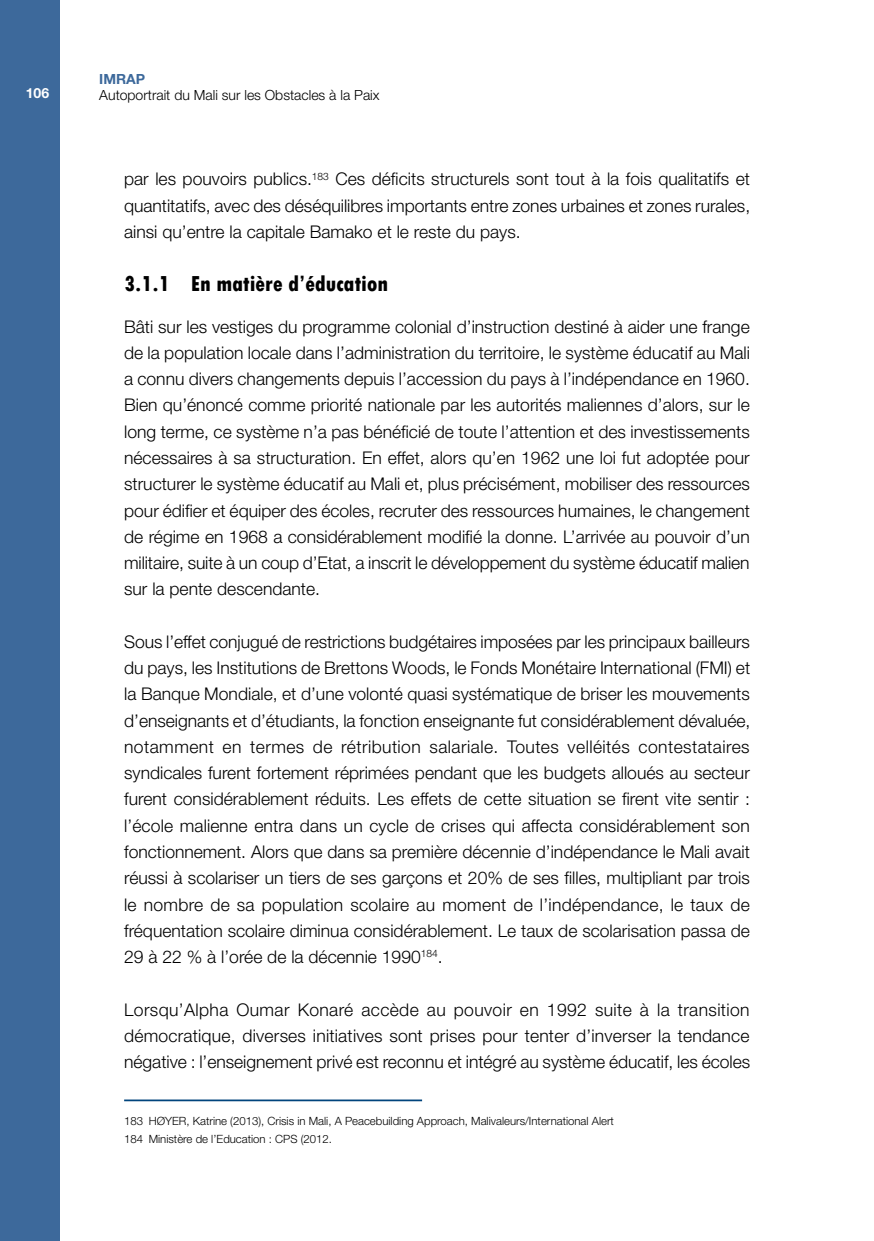
<style>
.page{position:relative;width:874px;height:1241px;background:#fff}
.page>*{position:absolute;margin:0;border:0;box-sizing:border-box;transform-origin:0 0}
.t1{font:800 condensed 22.75px "Tw Cen";color:#000}
.t2{font:300 17.5px/26.2px "Helvetica Neue LT Std";color:#000;text-align:justify}
.t3{font:300 14px "Helvetica Neue LT Std";color:#000}
.t4{font:700 14px "Helvetica Neue LT Std";color:#3d699b}
.t5{font:700 14px "Helvetica Neue LT Std";color:#fff}
.t6{font:300 11.38px/17.5px "Helvetica Neue LT Std";color:#000}
</style>
<div class="page">
<div style="left:0;top:0;width:60px;height:1240px;background:#3d699b"></div>
<hr style="left:124px;top:1099px;width:298px;height:2px;background:#00447c">
<p class="t4" style="left:99px;top:70px;width:47px">IMRAP</p>
<p class="t5" style="left:26px;top:85px;width:25px">106</p>
<p class="t3" style="left:99px;top:87px;width:282px">Autoportrait du Mali sur les Obstacles à la Paix</p>
<p class="t2" style="left:124px;top:166px;width:627px">par les pouvoirs publics.<sup>183</sup> Ces déficits structurels sont tout à la fois qualitatifs et quantitatifs, avec des déséquilibres importants entre zones urbaines et zones rurales, ainsi qu’entre la capitale Bamako et le reste du pays.</p>
<h1 class="t1" style="left:124px;top:271px;width:265px">3.1.1 En matière d’éducation</h1>
<p class="t2" style="left:124px;top:313px;width:627px">Bâti sur les vestiges du programme colonial d’instruction destiné à aider une frange de la population locale dans l’administration du territoire, le système éducatif au Mali a connu divers changements depuis l’accession du pays à l’indépendance en 1960.<br>Bien qu’énoncé comme priorité nationale par les autorités maliennes d’alors, sur le long terme, ce système n’a pas bénéficié de toute l’attention et des investissements nécessaires à sa structuration. En effet, alors qu’en 1962 une loi fut adoptée pour structurer le système éducatif au Mali et, plus précisément, mobiliser des ressources pour édifier et équiper des écoles, recruter des ressources humaines, le changement de régime en 1968 a considérablement modifié la donne. L’arrivée au pouvoir d’un militaire, suite à un coup d’Etat, a inscrit le développement du système éducatif malien sur la pente descendante.</p>
<p class="t2" style="left:124px;top:628px;width:627px">Sous l’effet conjugué de restrictions budgétaires imposées par les principaux bailleurs du pays, les Institutions de Brettons Woods, le Fonds Monétaire International (FMI) et la Banque Mondiale, et d’une volonté quasi systématique de briser les mouvements d’enseignants et d’étudiants, la fonction enseignante fut considérablement dévaluée, notamment en termes de rétribution salariale. Toutes velléités contestataires syndicales furent fortement réprimées pendant que les budgets alloués au secteur furent considérablement réduits. Les effets de cette situation se firent vite sentir : l’école malienne entra dans un cycle de crises qui affecta considérablement son fonctionnement. Alors que dans sa première décennie d’indépendance le Mali avait réussi à scolariser un tiers de ses garçons et 20% de ses filles, multipliant par trois le nombre de sa population scolaire au moment de l’indépendance, le taux de fréquentation scolaire diminua considérablement. Le taux de scolarisation passa de 29 à 22 % à l’orée de la décennie 1990<sup>184</sup>.</p>
<p class="t2" style="left:124px;top:995px;width:627px">Lorsqu’Alpha Oumar Konaré accède au pouvoir en 1992 suite à la transition démocratique, diverses initiatives sont prises pour tenter d’inverser la tendance négative : l’enseignement privé est reconnu et intégré au système éducatif, les écoles</p>
<p class="t6" style="left:124px;top:1111px;width:491px">183 HØYER, Katrine (2013), Crisis in Mali, A Peacebuilding Approach, Malivaleurs/International Alert<br>184 Ministère de l’Education : CPS (2012.</p>
</div>
